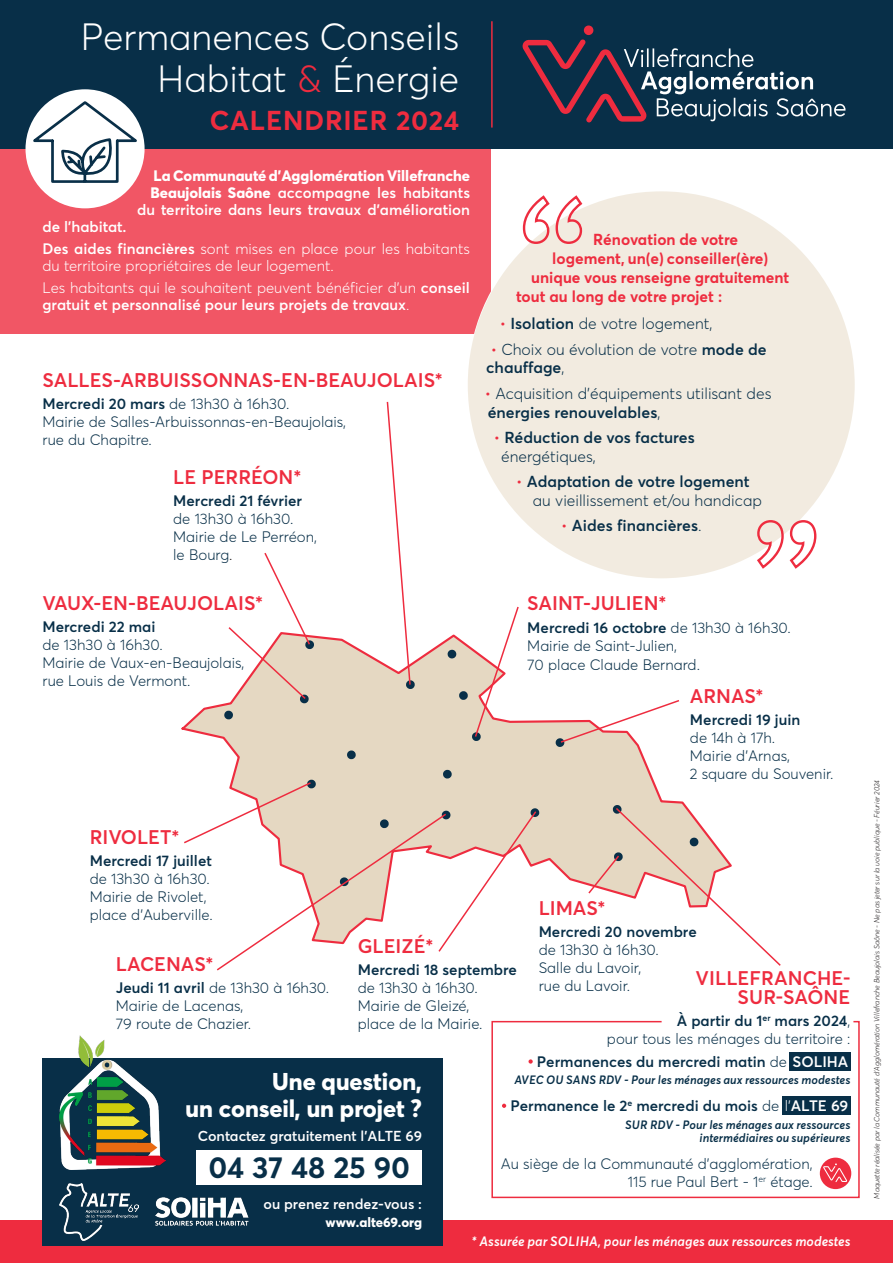
<style>
.page{position:relative;width:893px;height:1263px;background:#fff}
.page>*{position:absolute;margin:0;border:0;box-sizing:border-box;transform-origin:0 0}
.t1{font:300 37.5px "Averta";color:#fff}
.t2{font:700 30px "Averta";color:#082f48}
.t3{font:700 27px "Averta";letter-spacing:.03em;color:#ee2c3f}
.t4{font:800 24px/27px "Averta";color:#fff;text-align:right}
.t5{font:600 19.5px/19.5px "Averta";color:#ee2c3f;text-align:right}
.t6{font:300 15.75px/18.9px "Averta";color:#082f48}
.t7{font:700 15.75px "Averta";color:#ee2c3f}
.t8{font:600 15.75px/18.9px "Averta";color:#082f48}
.t9{font:300 15px/18px "Averta";color:#082f48}
.t10{font:600 15px/17.2px "Averta";color:#fff;text-align:right}
.t11{font:300 15px/17.2px "Averta";color:#fff}
.t12{font:600 15px "Averta";color:#082f48}
.t13{font:600 14.25px "Averta";color:#fff}
.t14{font:italic 600 13.5px "Averta";color:#fff}
.t15{font:800 13.5px "Averta";color:#fff}
.t16{font:italic 600 12px/13.5px "Averta";color:#082f48;text-align:right}
.t17{font:italic 300 7.5px "Averta";color:#231f20}
.s1{color:#ee2c3f}
.s2{font-weight:800}
.s3{font-weight:600}
.s4{font-weight:300}
.s5{color:#231f20}
.s6{font-weight:300;color:#ee2c3f}
.s7{color:#fff}
.s8{font-weight:300;color:#fff}
</style>
<div class="page">
<div style="left:0;top:149px;width:491px;height:185px;background:#f15665"></div>
<svg style="left:181px;top:635px;width:504px;height:250px;fill:#e5d8c2"></svg>
<svg style="left:346px;top:750px;width:10px;height:10px"></svg>
<svg style="left:224px;top:710px;width:10px;height:10px"></svg>
<svg style="left:555px;top:699px;width:126px;height:48px"></svg>
<svg style="left:447px;top:606px;width:73px;height:135px"></svg>
<svg style="left:386px;top:401px;width:29px;height:289px"></svg>
<svg style="left:227px;top:552px;width:88px;height:152px"></svg>
<svg style="left:587px;top:804px;width:194px;height:162px"></svg>
<svg style="left:182px;top:769px;width:358px;height:202px"></svg>
<svg style="left:491px;top:1020px;width:369px;height:179px"></svg>
<div style="left:468px;top:191px;width:387px;height:387px;background:#f2ebe0;border-radius:50%"></div>
<svg style="left:522px;top:195px;width:62px;height:49px"></svg>
<svg style="left:757px;top:520px;width:60px;height:49px"></svg>
<div style="left:0;top:0;width:893px;height:149px;background:#082f48"></div>
<div style="left:584px;top:25px;width:9px;height:10px;background:#ee2c3f;border-radius:50%"></div>
<svg style="left:522px;top:39px;width:323px;height:83px"></svg>
<hr style="left:491px;top:21px;width:2px;height:107px;background:#ee2c3f">
<div style="left:26px;top:89px;width:119px;height:119px;background:#fff;border-radius:50%"></div>
<svg style="left:33px;top:101px;width:104px;height:82px"></svg>
<div style="left:0;top:1220px;width:893px;height:43px;background:#ee2c3f"></div>
<div style="left:43px;top:1059px;width:400px;height:187px;background:#082f48"></div>
<img style="left:155px;top:1197px;width:94px;height:29px">
<img style="left:60px;top:1183px;width:78px;height:58px">
<img style="left:60px;top:1035px;width:106px;height:134px">
<div style="left:197px;top:1150px;width:225px;height:34px;background:#fff"></div>
<p class="t1" style="left:81px;top:14px;width:380px">Permanences Conseils</p>
<p class="t1" style="left:158px;top:56px;width:303px">Habitat <span class="s1">&amp;</span> Énergie</p>
<p class="t3" style="left:210px;top:103px;width:251px">CALENDRIER 2024</p>
<p class="t10" style="left:137px;top:167px;width:335px"><span class="s2">La Communauté d’Agglomération Villefranche<br>Beaujolais Saône</span> accompagne les habitants du territoire dans leurs travaux d’amélioration</p>
<p class="t10" style="left:43px;top:218px;width:86px">de l’habitat.</p>
<p class="t11" style="left:43px;top:240px;width:429px"><span class="s3">Des aides financières</span> sont mises en place pour les habitants du territoire propriétaires de leur logement.</p>
<p class="t10" style="left:43px;top:279px;width:429px;text-align:left"><span class="s4">Les habitants qui le souhaitent peuvent bénéficier d’un</span> conseil gratuit et personnalisé pour leurs projets de travaux<span class="s4">.</span></p>
<p class="t5" style="left:43px;top:370px;width:402px">SALLES-ARBUISSONNAS-EN-BEAUJOLAIS*</p>
<p class="t9" style="left:43px;top:395px;width:305px"><span class="s3">Mercredi 20 mars</span> de 13h30 à 16h30.<br>Mairie de Salles-Arbuissonnas-en-Beaujolais, rue du Chapitre.</p>
<p class="t5" style="left:173px;top:467px;width:130px">LE PERRÉON*</p>
<p class="t9" style="left:173px;top:492px;width:145px"><span class="s3">Mercredi 21 février </span>de 13h30 à 16h30.<br>Mairie de Le Perréon, le Bourg<span class="s5">.</span></p>
<p class="t5" style="left:43px;top:593px;width:222px">VAUX-EN-BEAUJOLAIS*</p>
<p class="t9" style="left:43px;top:618px;width:204px"><span class="s3">Mercredi 22 mai<br></span>de 13h30 à 16h30.<br>Mairie de Vaux-en-Beaujolais, rue Louis de Vermont.</p>
<p class="t7" style="left:593px;top:230px;width:146px">Rénovation de votre</p>
<p class="t7" style="left:552px;top:248px;width:218px">logement, un(e) conseiller(ère)</p>
<p class="t7" style="left:531px;top:267px;width:260px">unique vous renseigne gratuitement</p>
<p class="t7" style="left:516px;top:286px;width:207px">tout au long de votre projet :</p>
<p class="t6" style="left:500px;top:314px;width:214px"><span class="s1">•</span> <span class="s3">Isolation</span> de votre logement,</p>
<p class="t6" style="left:486px;top:339px;width:282px"><span class="s1">•</span> Choix ou évolution de votre <span class="s3">mode de chauffage</span>,</p>
<p class="t6" style="left:485px;top:384px;width:288px"><span class="s1">•</span> Acquisition d’équipements utilisant des <span class="s3">énergies renouvelables</span>,</p>
<p class="t8" style="left:501px;top:428px;width:195px;text-indent:-8px"><span class="s6">•</span> Réduction de vos factures <span class="s4">énergétiques,</span></p>
<p class="t6" style="left:533px;top:472px;width:231px;text-indent:-16px"><span class="s1">•</span> <span class="s3">Adaptation de votre logement </span>au vieillissement et/ou handicap</p>
<p class="t8" style="left:561px;top:516px;width:142px"><span class="s6">•</span> Aides financières<span class="s4">.</span></p>
<p class="t5" style="left:527px;top:593px;width:141px">SAINT-JULIEN*</p>
<p class="t9" style="left:527px;top:618px;width:265px;line-height:18.5px"><span class="s3">Mercredi 16 octobre</span> de 13h30 à 16h30.<br>Mairie de Saint-Julien,<br>70 place Claude Bernard.</p>
<p class="t5" style="left:690px;top:686px;width:75px">ARNAS*</p>
<p class="t9" style="left:690px;top:710px;width:145px"><span class="s3">Mercredi 19 juin<br></span>de 14h à 17h.<br>Mairie d’Arnas,<br>2 square du Souvenir.</p>
<p class="t5" style="left:90px;top:827px;width:91px">RIVOLET*</p>
<p class="t9" style="left:90px;top:852px;width:125px"><span class="s3">Mercredi 17 juillet </span>de 13h30 à 16h30.<br>Mairie de Rivolet, place d’Auberville.</p>
<p class="t5" style="left:539px;top:898px;width:68px">LIMAS*</p>
<p class="t9" style="left:539px;top:923px;width:160px"><span class="s3">Mercredi 20 novembre </span>de 13h30 à 16h30.<br>Salle du Lavoir,<br>rue du Lavoir.</p>
<p class="t5" style="left:358px;top:936px;width:77px">GLEIZÉ*</p>
<p class="t9" style="left:358px;top:961px;width:161px"><span class="s3">Mercredi 18 septembre </span>de 13h30 à 16h30.<br>Mairie de Gleizé,<br>place de la Mairie.</p>
<p class="t5" style="left:116px;top:954px;width:99px">LACENAS*</p>
<p class="t9" style="left:116px;top:978px;width:215px"><span class="s3">Jeudi 11 avril</span> de 13h30 à 16h30.<br>Mairie de Lacenas,<br>79 route de Chazier.</p>
<p class="t5" style="left:695px;top:968px;width:156px">VILLEFRANCHE-<br>SUR-SAÔNE</p>
<p class="t9" style="left:607px;top:1012px;width:245px;text-align:right"><span class="s3">À partir du 1</span><sup>er</sup> <span class="s3">mars 2024</span>,<br>pour tous les ménages du territoire :</p>
<p class="t12" style="left:537px;top:1052px;width:313px">Permanences du mercredi matin <span class="s4">de</span> <span class="s7">SOLIHA</span></p>
<p class="t16" style="left:514px;top:1074px;width:337px">AVEC OU SANS RDV - Pour les ménages aux ressources modestes</p>
<p class="t12" style="left:510px;top:1096px;width:339px">Permanence le 2<sup>e</sup> mercredi du mois <span class="s4">de</span> <span class="s8">l’</span><span class="s7">ALTE 69</span></p>
<p class="t16" style="left:625px;top:1118px;width:227px">SUR RDV - Pour les ménages aux ressources intermédiaires ou supérieures</p>
<p class="t9" style="left:501px;top:1154px;width:313px;text-align:right">Au siège de la Communauté d’agglomération,<br>115 rue Paul Bert - 1<sup>er</sup> étage.</p>
<p class="t4" style="left:185px;top:1068px;width:238px">Une question,<br>un conseil, un projet ?</p>
<p class="t13" style="left:198px;top:1126px;width:226px">Contactez gratuitement l’ALTE 69</p>
<p class="t2" style="left:208px;top:1149px;width:203px">04 37 48 25 90</p>
<p class="t13" style="left:263px;top:1194px;width:160px">ou prenez rendez-vous :</p>
<p class="t15" style="left:325px;top:1213px;width:98px">www.alte69.org</p>
<p class="t14" style="left:472px;top:1232px;width:380px">* Assurée par SOLIHA, pour les ménages aux ressources modestes</p>
<p class="t17" style="left:872px;top:1198px;width:420px;rotate:-90deg">Maquette réalisée par la Communauté d’Agglomération Villefranche Beaujolais Saône - Ne pas jeter sur la voie publique - Février 2024</p>
</div>
